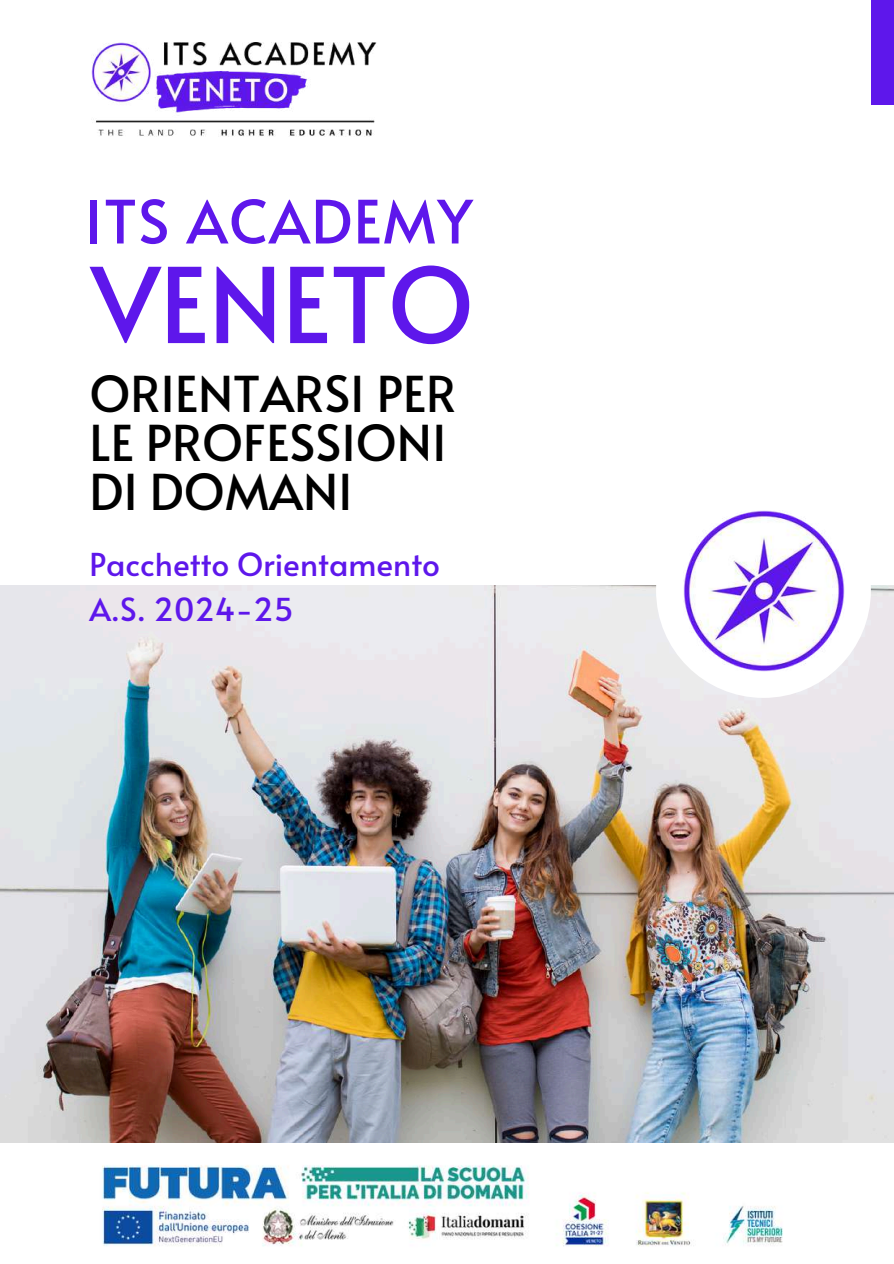
<style>
.page{position:relative;width:894px;height:1264px;background:#fff}
.page>*{position:absolute;margin:0;border:0;box-sizing:border-box;transform-origin:0 0}
.t1{font:103.8px "Alata";color:#5e17eb}
.t2{font:59.55px "Alata";letter-spacing:.025em;color:#5e17eb}
.t3{font:49.35px/48.9px "Alata";color:#000}
.t4{font:31.5px/44.1px "Alata";color:#5e17eb}
</style>
<div class="page">
<img style="left:0;top:585px;width:893px;height:557px">
<div style="left:870px;top:0;width:23px;height:105px;background:#5e17eb"></div>
<div style="left:656px;top:483px;width:214px;height:215px;background:#fff;border-radius:50%"></div>
<img style="left:683px;top:510px;width:161px;height:161px">
<img style="left:91px;top:42px;width:286px;height:95px">
<img style="left:102px;top:1165px;width:681px;height:82px">
<p class="t2" style="left:85px;top:178px;width:389px">ITS ACADEMY</p>
<h1 class="t1" style="left:91px;top:229px;width:384px">VENETO</h1>
<p class="t3" style="left:89px;top:368px;width:368px">ORIENTARSI PER<br>LE PROFESSIONI<br>DI DOMANI</p>
<p class="t4" style="left:89px;top:541px;width:352px">Pacchetto Orientamento<br>A.S. 2024-25</p>
</div>
